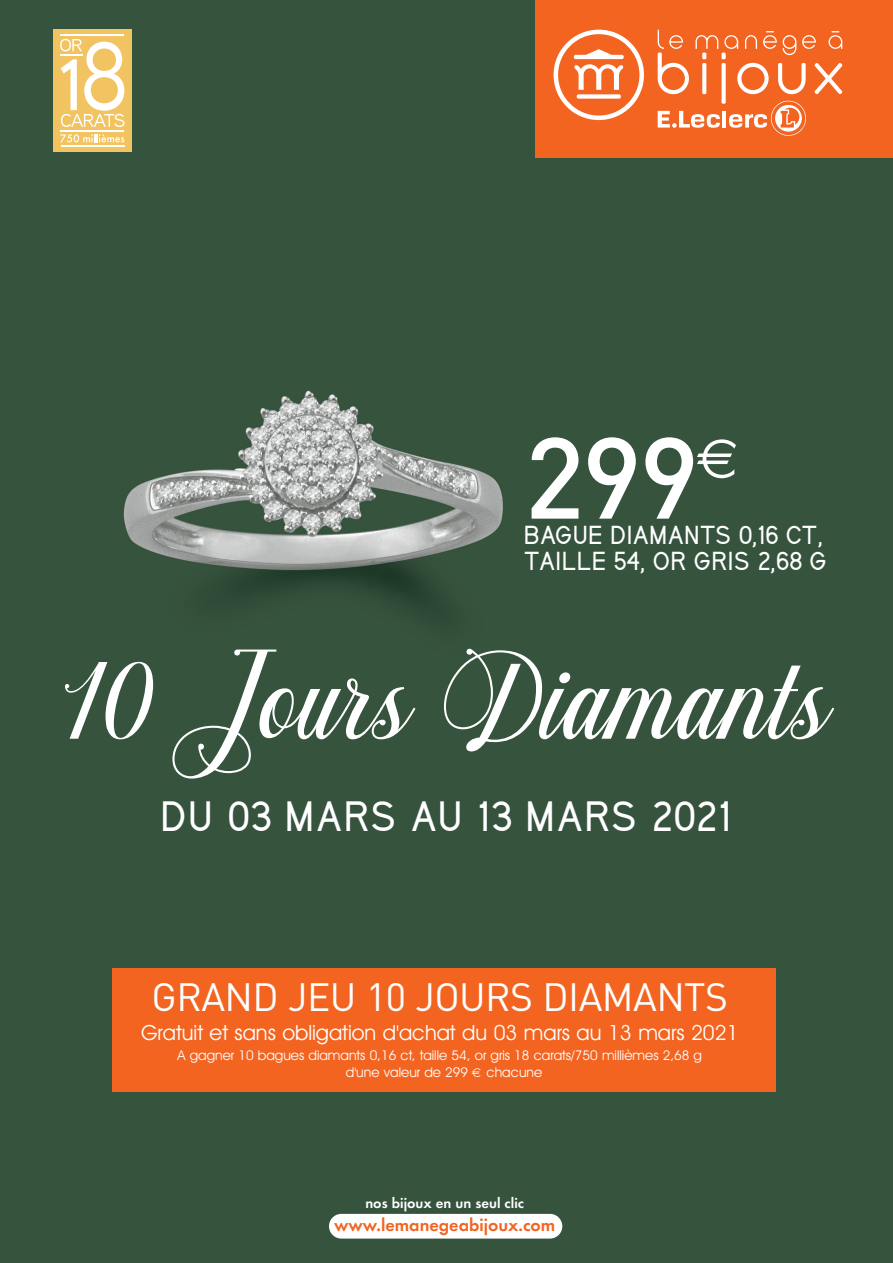
<style>
.page{position:relative;width:893px;height:1263px;background:#36533e}
.page>*{position:absolute;margin:0;border:0;box-sizing:border-box;transform-origin:0 0}
.t1{font:124.8px "Chalisa Oktavia";color:#fff}
.t2{font:500 113.25px "DIN";color:#fff}
.t3{font:39px "DIN";letter-spacing:-.015em;color:#fff}
.t4{font:700 36.6px "Kirvy";letter-spacing:.03em;color:#fff}
.t5{font:700 22.5px/25.5px "Kirvy";color:#fff}
.t6{font:21px "Avant Garde IT Cby BT";color:#fff}
.t7{font:600 18.3px "Futura T";color:#f36421}
.t8{font:600 14.85px "Futura T";color:#fff}
.t9{font:13.5px/16.5px "Avant Garde IT Cby BT";color:#fff}
</style>
<div class="page">
<div style="left:53px;top:29px;width:79px;height:122px;background:#f2c461"></div>
<svg style="left:60px;top:39px;width:65px;height:88px"></svg>
<hr style="left:60px;top:130px;width:64px;height:1px;background:#fff">
<hr style="left:61px;top:34px;width:63px;height:2px;background:#fff">
<hr style="left:61px;top:54px;width:22px;height:2px;background:#fff">
<svg style="left:61px;top:134px;width:63px;height:8px"></svg>
<hr style="left:61px;top:145px;width:63px;height:1px;background:#fff">
<div style="left:535px;top:0;width:358px;height:157px;background:#f36421"></div>
<svg style="left:722px;top:63px;width:4px;height:41px"></svg>
<svg style="left:658px;top:30px;width:31px;height:64px"></svg>
<svg style="left:695px;top:31px;width:148px;height:64px"></svg>
<svg style="left:554px;top:30px;width:90px;height:90px"></svg>
<div style="left:577px;top:94px;width:44px;height:5px;background:#fff;border-radius:2px"></div>
<hr style="left:574px;top:55px;width:50px;height:4px;background:#fff;border-radius:2px">
<hr style="left:722px;top:111px;width:4px;height:17px;background:#fff">
<svg style="left:658px;top:111px;width:62px;height:17px"></svg>
<svg style="left:729px;top:101px;width:77px;height:35px"></svg>
<div style="left:329px;top:1214px;width:233px;height:24px;background:#fff;border-radius:12px"></div>
<div style="left:112px;top:969px;width:664px;height:123px;background:#f36421"></div>
<h2 class="t2" style="left:524px;top:413px;width:215px">299<sup>€</sup></h2>
<h3 class="t5" style="left:524px;top:522px;width:305px">BAGUE DIAMANTS 0,16 CT,<br>TAILLE 54, OR GRIS 2,68 G</h3>
<h1 class="t1" style="left:61px;top:623px;width:772px">10 Jours Diamants</h1>
<h3 class="t4" style="left:161px;top:791px;width:572px">DU 03 MARS AU 13 MARS 2021</h3>
<h3 class="t3" style="left:152px;top:975px;width:578px">GRAND JEU 10 JOURS DIAMANTS</h3>
<h3 class="t6" style="left:141px;top:1025px;width:599px">Gratuit et sans obligation d'achat du 03 mars au 13 mars 2021</h3>
<p class="t9" style="left:346px;top:1048px;width:358px;text-indent:-168px">A gagner 10 bagues diamants 0,16 ct, taille 54, or gris 18 carats/750 millièmes 2,68 g d'une valeur de 299</p>
<p class="t9" style="left:487px;top:1065px;width:57px">chacune</p>
<p class="t8" style="left:365px;top:1194px;width:160px">nos bijoux en un seul clic</p>
<h3 class="t7" style="left:334px;top:1214px;width:223px">www.lemanegeabijoux.com</h3>
</div>
